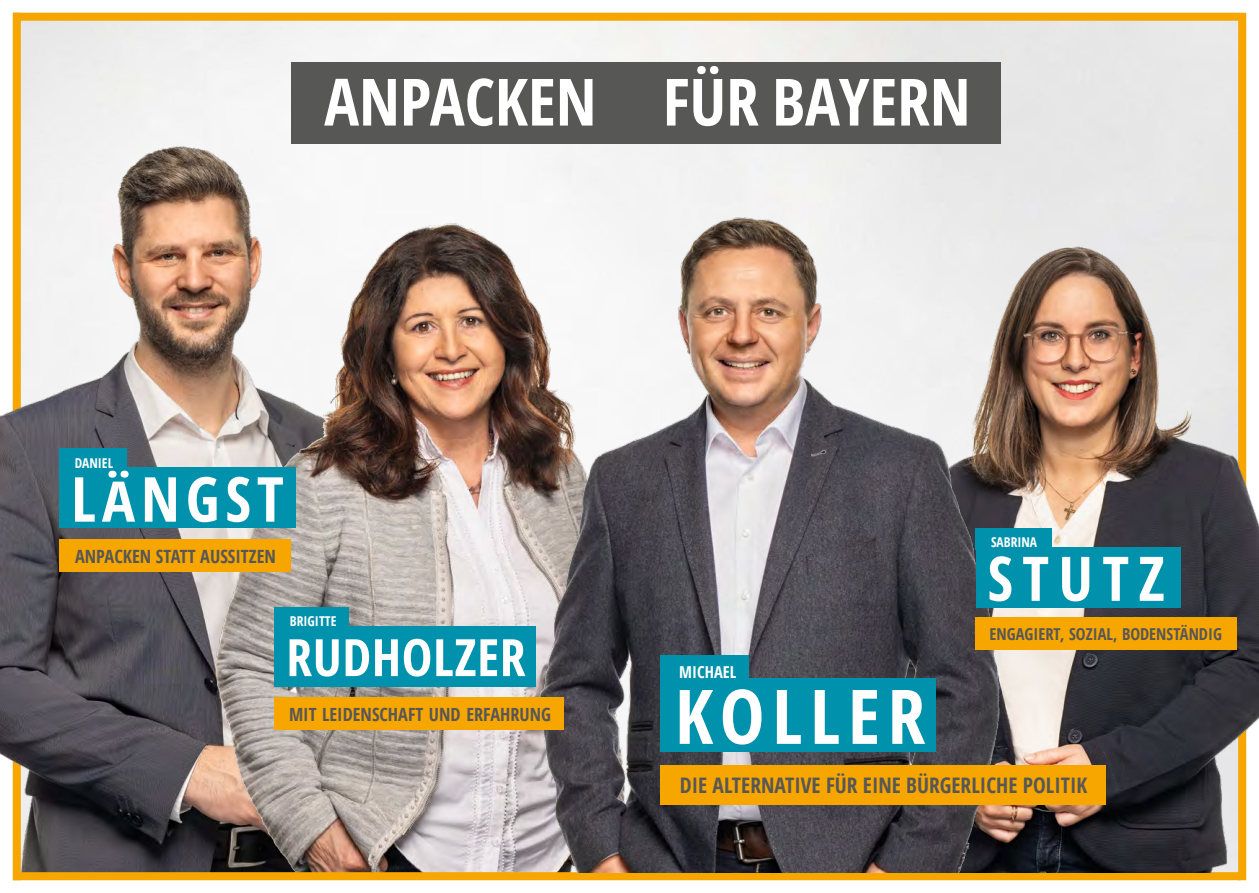
<style>
.page{position:relative;width:1259px;height:893px;background:#fff}
.page>*{position:absolute;margin:0;border:0;box-sizing:border-box;transform-origin:0 0}
.t1{font:700 condensed 75.45px "Open Sans";letter-spacing:.1em;color:#fff}
.t2{font:700 condensed 65.25px "Open Sans";color:#fff}
.t3{font:700 condensed 62.1px "Open Sans";color:#fff}
.t4{font:700 condensed 61.5px "Open Sans";letter-spacing:.155em;color:#fff}
.t5{font:700 condensed 51.6px "Open Sans";letter-spacing:.015em;color:#fff}
.t6{font:700 condensed 21.45px "Open Sans";color:#575756}
.t7{font:700 condensed 18.3px "Open Sans";color:#575756}
.t8{font:700 condensed 18.15px "Open Sans";color:#575756}
.t9{font:700 condensed 16.5px "Open Sans";color:#575756}
.t10{font:700 condensed 16.5px "Open Sans";color:#fff}
.t11{font:700 condensed 13.5px "Open Sans";color:#fff}
.s1{font-size:55.8px}
</style>
<div class="page">
<img style="left:21px;top:21px;width:1217px;height:180px">
<div style="left:13px;top:13px;width:8px;height:867px;background:#f7a600"></div>
<div style="left:15px;top:13px;width:1226px;height:8px;background:#f7a600"></div>
<img style="left:0;top:132px;width:456px;height:740px">
<img style="left:177px;top:185px;width:483px;height:687px">
<div style="left:291px;top:62px;width:709px;height:82px;background:#575756"></div>
<div style="left:59px;top:468px;width:236px;height:60px;background:#0092ac"></div>
<div style="left:59px;top:449px;width:68px;height:22px;background:#0092ac"></div>
<div style="left:59px;top:539px;width:232px;height:33px;background:#f7a600"></div>
<div style="left:15px;top:872px;width:1228px;height:8px;background:#f7a600"></div>
<div style="left:1238px;top:13px;width:8px;height:867px;background:#f7a600"></div>
<img style="left:1023px;top:201px;width:236px;height:671px">
<img style="left:510px;top:192px;width:513px;height:680px">
<div style="left:660px;top:678px;width:276px;height:74px;background:#0092ac"></div>
<div style="left:660px;top:656px;width:89px;height:26px;background:#0092ac"></div>
<div style="left:660px;top:765px;width:446px;height:40px;background:#f7a600"></div>
<div style="left:975px;top:547px;width:205px;height:60px;background:#0092ac"></div>
<div style="left:975px;top:528px;width:77px;height:22px;background:#0092ac"></div>
<div style="left:975px;top:618px;width:261px;height:32px;background:#f7a600"></div>
<div style="left:274px;top:626px;width:262px;height:61px;background:#0092ac"></div>
<div style="left:274px;top:607px;width:75px;height:22px;background:#0092ac"></div>
<div style="left:274px;top:697px;width:289px;height:33px;background:#f7a600"></div>
<p class="t2" style="left:324px;top:56px;width:648px">ANPACKEN FÜR BAYERN</p>
<p class="t11" style="left:75px;top:453px;width:40px">DANIEL</p>
<p class="t3" style="left:71px;top:456px;width:214px">L<span class="s1">Ä</span>NGST</p>
<p class="t7" style="left:75px;top:543px;width:202px">ANPACKEN STATT AUSSITZEN</p>
<p class="t11" style="left:290px;top:612px;width:48px">BRIGITTE</p>
<p class="t5" style="left:286px;top:621px;width:241px">RUDHOLZER</p>
<p class="t8" style="left:289px;top:702px;width:263px">MIT LEIDENSCHAFT UND ERFAHRUNG</p>
<p class="t10" style="left:679px;top:661px;width:59px">MICHAEL</p>
<p class="t1" style="left:675px;top:664px;width:252px">KOLLER</p>
<p class="t11" style="left:991px;top:533px;width:48px">SABRINA</p>
<p class="t4" style="left:987px;top:536px;width:179px">STUTZ</p>
<p class="t9" style="left:989px;top:623px;width:234px">ENGAGIERT, SOZIAL, BODENSTÄNDIG</p>
<p class="t6" style="left:680px;top:770px;width:409px">DIE ALTERNATIVE FÜR EINE BÜRGERLICHE POLITIK</p>
</div>
